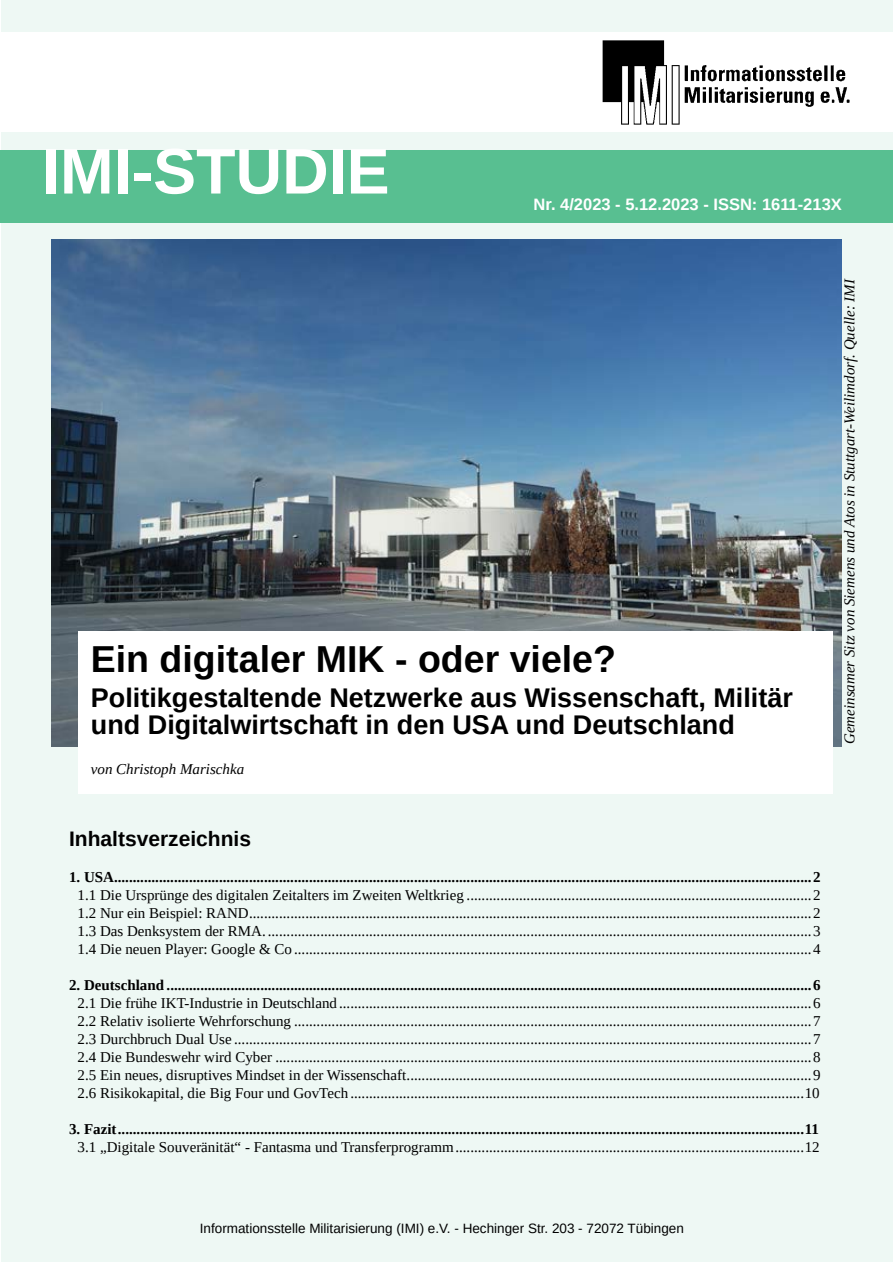
<style>
.page{position:relative;width:893px;height:1263px;background:#fff}
.page>*{position:absolute;margin:0;border:0;box-sizing:border-box;transform-origin:0 0}
.t1{font:700 64.5px "Liberation Sans";color:#fff}
.t2{font:700 37.5px "Liberation Sans";color:#000}
.t3{font:700 27px/27px "Liberation Sans";color:#000}
.t4{font:700 21px "Liberation Sans";color:#000}
.t5{font:700 16.5px "Liberation Sans";color:#fff}
.t6{font:15px/18px "Liberation Serif";color:#000;text-align:justify}
.t7{font:700 15px "Liberation Serif";color:#000}
.t8{font:italic 15px "Liberation Serif";color:#000}
.t9{font:13.5px "Liberation Sans";color:#000}
</style>
<div class="page">
<div style="left:1px;top:1px;width:891px;height:1261px;background:#eef8f4"></div>
<div style="left:0;top:32px;width:893px;height:100px;background:#fff"></div>
<div style="left:0;top:150px;width:893px;height:73px;background:#58bf91"></div>
<img style="left:602px;top:40px;width:248px;height:85px">
<img style="left:51px;top:239px;width:791px;height:507px">
<div style="left:78px;top:631px;width:755px;height:163px;background:#fff"></div>
<h1 class="t1" style="left:42px;top:127px;width:349px">IMI-STUDIE</h1>
<p class="t5" style="left:534px;top:193px;width:310px">Nr. 4/2023 - 5.12.2023 - ISSN: 1611-213X</p>
<h2 class="t2" style="left:91px;top:633px;width:527px">Ein digitaler MIK - oder viele?</h2>
<h3 class="t3" style="left:91px;top:685px;width:703px">Politikgestaltende Netzwerke aus Wissenschaft, Militär und Digitalwirtschaft in den USA und Deutschland</h3>
<p class="t8" style="left:91px;top:759px;width:155px">von Christoph Marischka</p>
<h3 class="t4" style="left:69px;top:824px;width:184px">Inhaltsverzeichnis</h3>
<p class="t7" style="left:69px;top:867px;width:753px">1. USA..........................................................................................................................................................................................2</p>
<p class="t6" style="left:78px;top:886px;width:745px">1.1 Die Ursprünge des digitalen Zeitalters im Zweiten Weltkrieg ............................................................................................2<br>1.2 Nur ein Beispiel: RAND......................................................................................................................................................2<br>1.3 Das Denksystem der RMA. .................................................................................................................................................3<br>1.4 Die neuen Player: Google &amp; Co ..........................................................................................................................................4</p>
<p class="t7" style="left:69px;top:975px;width:753px">2. Deutschland ............................................................................................................................................................................6</p>
<p class="t6" style="left:78px;top:994px;width:745px">2.1 Die frühe IKT-Industrie in Deutschland ..............................................................................................................................6<br>2.2 Relativ isolierte Wehrforschung ..........................................................................................................................................7<br>2.3 Durchbruch Dual Use ..........................................................................................................................................................7<br>2.4 Die Bundeswehr wird Cyber ...............................................................................................................................................8<br>2.5 Ein neues, disruptives Mindset in der Wissenschaft............................................................................................................9<br>2.6 Risikokapital, die Big Four und GovTech .........................................................................................................................10</p>
<p class="t7" style="left:69px;top:1119px;width:751px">3. Fazit.......................................................................................................................................................................................11</p>
<p class="t6" style="left:78px;top:1138px;width:744px">3.1 „Digitale Souveränität“ - Fantasma und Transferprogramm.............................................................................................12</p>
<p class="t8" style="left:840px;top:744px;width:467px;rotate:-90deg">Gemeinsamer Sitz von Siemens und Atos in Stuttgart-Weilimdorf. Quelle: IMI</p>
<p class="t9" style="left:200px;top:1220px;width:485px">Informationsstelle Militarisierung (IMI) e.V. - Hechinger Str. 203 - 72072 Tübingen</p>
</div>
